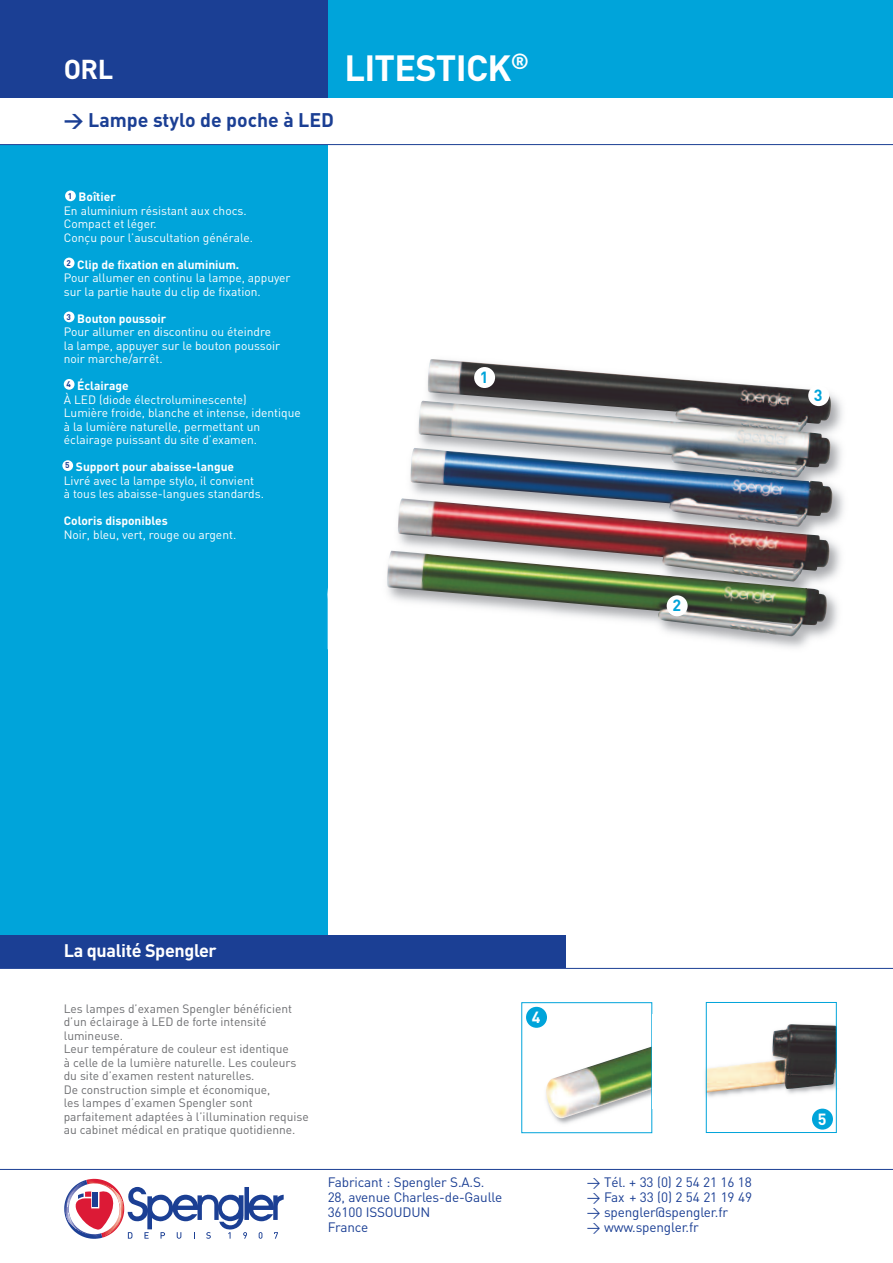
<style>
.page{position:relative;width:893px;height:1263px;background:#fff}
.page>*{position:absolute;margin:0;border:0;box-sizing:border-box;transform-origin:0 0}
.t1{font:700 36px "DIN";letter-spacing:-.02em;color:#fff}
.t2{font:700 27px "DIN";color:#fff}
.t3{font:700 19.5px "DIN";color:#1b3f94}
.t4{font:700 18px "DIN";letter-spacing:-.02em;color:#fff}
.t5{font:700 16.05px "DIN";color:#00a4da}
.t6{font:700 16.05px "DIN";color:#fff}
.t7{font:13.5px/15px "DIN";letter-spacing:-.01em;color:#1b3f94}
.t8{font:12px/13.5px "DIN";color:#fff}
.t9{font:12px/13.5px "DIN";color:#6c6d70}
.t10{font:700 12px "DIN";color:#fff}
.t11{font:700 8.25px "DIN";color:#1b3f94}
</style>
<div class="page">
<div style="left:0;top:145px;width:327px;height:804px;background:#00a4da"></div>
<div style="left:0;top:935px;width:566px;height:33px;background:#1b3f94"></div>
<div style="left:327px;top:0;width:566px;height:98px;background:#00a4da"></div>
<div style="left:0;top:0;width:327px;height:98px;background:#1b3f94"></div>
<hr style="left:0;top:144px;width:893px;height:1px;background:#1b3f94">
<hr style="left:0;top:1169px;width:893px;height:1px;background:#1b3f94">
<svg style="left:64px;top:1179px;width:220px;height:60px"></svg>
<div style="left:93px;top:1193px;width:5px;height:14px;background:#1b3f94"></div>
<div style="left:65px;top:190px;width:11px;height:11px;background:#fff;border-radius:50%"></div>
<div style="left:64px;top:258px;width:11px;height:10px;background:#fff;border-radius:50%"></div>
<div style="left:64px;top:312px;width:11px;height:10px;background:#fff;border-radius:50%"></div>
<div style="left:64px;top:379px;width:11px;height:11px;background:#fff;border-radius:50%"></div>
<div style="left:62px;top:460px;width:11px;height:11px;background:#fff;border-radius:50%"></div>
<img style="left:531px;top:1002px;width:122px;height:132px">
<img style="left:545px;top:1045px;width:105px;height:74px">
<img style="left:705px;top:1002px;width:128px;height:131px">
<img style="left:708px;top:1024px;width:127px;height:69px">
<div style="left:706px;top:1002px;width:131px;height:131px;border:1px solid #00a4da"></div>
<div style="left:521px;top:1002px;width:131px;height:131px;border:1px solid #00a4da"></div>
<div style="left:526px;top:1007px;width:21px;height:21px;background:#00a4da;border-radius:50%"></div>
<div style="left:812px;top:1108px;width:21px;height:21px;background:#00a4da;border-radius:50%"></div>
<hr style="left:0;top:968px;width:893px;height:1px;background:#1b3f94">
<img style="left:327px;top:318px;width:517px;height:378px">
<img style="left:387px;top:359px;width:446px;height:278px">
<div style="left:667px;top:595px;width:21px;height:21px;background:#fff;border-radius:50%"></div>
<div style="left:808px;top:385px;width:21px;height:21px;background:#fff;border-radius:50%"></div>
<div style="left:474px;top:367px;width:21px;height:21px;background:#fff;border-radius:50%"></div>
<h2 class="t2" style="left:64px;top:54px;width:51px">ORL</h2>
<h1 class="t1" style="left:344px;top:47px;width:186px">LITESTICK<sup>®</sup></h1>
<h3 class="t3" style="left:64px;top:109px;width:272px">&gt; Lampe stylo de poche à LED</h3>
<p class="t10" style="left:79px;top:190px;width:39px">Boîtier</p>
<p class="t8" style="left:64px;top:204px;width:191px">En aluminium résistant aux chocs.<br>Compact et léger.<br>Conçu pour l’auscultation générale.</p>
<p class="t10" style="left:77px;top:257px;width:164px">Clip de fixation en aluminium.</p>
<p class="t8" style="left:64px;top:271px;width:228px">Pour allumer en continu la lampe, appuyer sur la partie haute du clip de fixation.</p>
<p class="t10" style="left:77px;top:311px;width:90px">Bouton poussoir</p>
<p class="t8" style="left:64px;top:325px;width:218px">Pour allumer en discontinu ou éteindre la lampe, appuyer sur le bouton poussoir noir marche/arrêt.</p>
<p class="t10" style="left:77px;top:379px;width:53px">Éclairage</p>
<p class="t8" style="left:64px;top:393px;width:239px">À LED (diode électroluminescente)<br>Lumière froide, blanche et intense, identique à la lumière naturelle, permettant un éclairage puissant du site d’examen.</p>
<p class="t10" style="left:76px;top:460px;width:160px">Support pour abaisse-langue</p>
<p class="t8" style="left:64px;top:474px;width:202px">Livré avec la lampe stylo, il convient<br>à tous les abaisse-langues standards.</p>
<p class="t10" style="left:64px;top:514px;width:105px">Coloris disponibles</p>
<p class="t8" style="left:64px;top:528px;width:174px">Noir, bleu, vert, rouge ou argent.</p>
<p class="t11" style="left:68px;top:191px;width:6px">1</p>
<p class="t11" style="left:67px;top:258px;width:6px">2</p>
<p class="t11" style="left:67px;top:312px;width:6px">3</p>
<p class="t11" style="left:67px;top:379px;width:6px">4</p>
<p class="t11" style="left:65px;top:461px;width:6px">5</p>
<h3 class="t5" style="left:480px;top:368px;width:10px">1</h3>
<h3 class="t5" style="left:672px;top:596px;width:10px">2</h3>
<h3 class="t5" style="left:814px;top:386px;width:10px">3</h3>
<h3 class="t4" style="left:64px;top:940px;width:154px">La qualité Spengler</h3>
<p class="t9" style="left:64px;top:1002px;width:247px">Les lampes d’examen Spengler bénéficient d’un éclairage à LED de forte intensité lumineuse.<br>Leur température de couleur est identique<br>à celle de la lumière naturelle. Les couleurs du site d’examen restent naturelles.<br>De construction simple et économique,<br>les lampes d’examen Spengler sont parfaitement adaptées à l’illumination requise au cabinet médical en pratique quotidienne.</p>
<h3 class="t6" style="left:532px;top:1008px;width:10px">4</h3>
<p class="t7" style="left:328px;top:1174px;width:176px">Fabricant : Spengler S.A.S.<br>28, avenue Charles-de-Gaulle<br>36100 ISSOUDUN<br>France</p>
<p class="t7" style="left:587px;top:1174px;width:167px">&gt; Tél. + 33 (0) 2 54 21 16 18 &gt; Fax + 33 (0) 2 54 21 19 49 &gt; spengler@spengler.fr<br>&gt; www.spengler.fr</p>
<h3 class="t6" style="left:818px;top:1110px;width:10px">5</h3>
</div>
